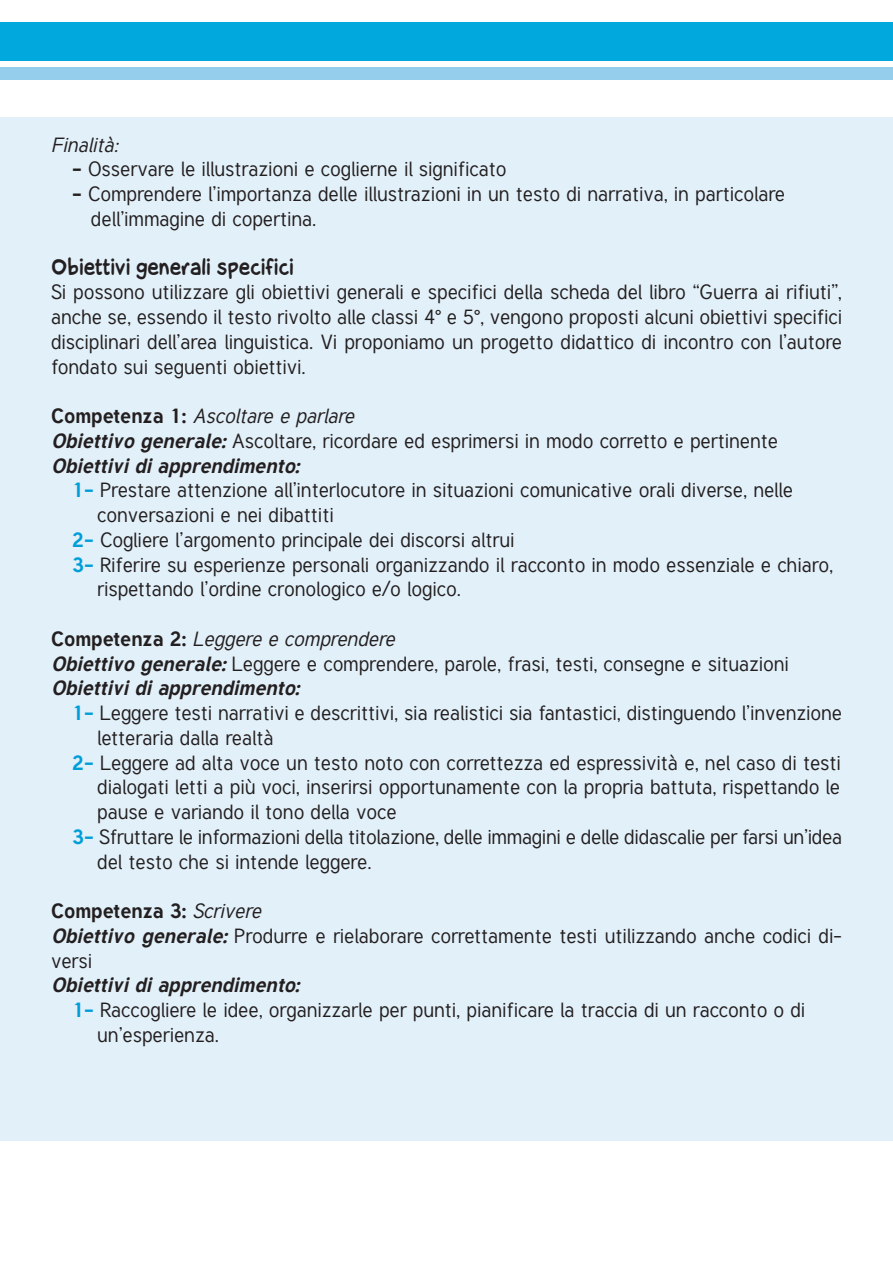
<style>
.page{position:relative;width:893px;height:1263px;background:#fff}
.page>*{position:absolute;margin:0;border:0;box-sizing:border-box;transform-origin:0 0}
.t1{font:700 23.1px "la Cartoonerie";color:#231f20;scale:.91 1}
.t2{font:20.25px/24.8px "Tuffy";color:#231f20;text-align:justify}
.t3{font:italic 700 20.25px "Tuffy";color:#231f20}
.t4{font:italic 20.25px "Tuffy";color:#231f20}
.t5{font:700 20.25px "Tuffy";color:#231f20}
.s1{font-weight:700}
.s2{font-weight:700;font-style:normal}
.s3{font-weight:700;font-style:italic}
.s4{font-weight:700;color:#009ed9}
.s5{font-weight:400;font-style:italic}
</style>
<div class="page">
<div style="left:0;top:23px;width:893px;height:38px;background:#00a8dd"></div>
<div style="left:0;top:67px;width:893px;height:12px;background:#94ceec"></div>
<div style="left:0;top:117px;width:893px;height:1024px;background:#e2f0f9"></div>
<p class="t4" style="left:51px;top:132px;width:69px">Finalità:</p>
<p class="t2" style="left:72px;top:156px;width:436px"><span class="s1">-</span> Osservare le illustrazioni e coglierne il significato</p>
<p class="t2" style="left:72px;top:181px;width:714px"><span class="s1">-</span> Comprendere l’importanza delle illustrazioni in un testo di narrativa, in particolare</p>
<p class="t2" style="left:91px;top:206px;width:227px">dell’immagine di copertina.</p>
<p class="t1" style="left:51px;top:254px;width:268px">Obiettivi generali specifici</p>
<p class="t2" style="left:51px;top:279px;width:793px">Si possono utilizzare gli obiettivi generali e specifici della scheda del libro “Guerra ai rifiuti”, anche se, essendo il testo rivolto alle classi 4° e 5°, vengono proposti alcuni obiettivi specifici disciplinari dell’area linguistica. Vi proponiamo un progetto didattico di incontro con l’autore fondato sui seguenti obiettivi.</p>
<p class="t4" style="left:51px;top:403px;width:305px"><span class="s2">Competenza 1:</span> Ascoltare e parlare</p>
<p class="t2" style="left:51px;top:428px;width:728px"><span class="s3">Obiettivo generale:</span> Ascoltare, ricordare ed esprimersi in modo corretto e pertinente</p>
<p class="t3" style="left:51px;top:452px;width:250px">Obiettivi di apprendimento:</p>
<p class="t2" style="left:72px;top:477px;width:722px"><span class="s4">1-</span> Prestare attenzione all’interlocutore in situazioni comunicative orali diverse, nelle</p>
<p class="t2" style="left:97px;top:502px;width:238px">conversazioni e nei dibattiti</p>
<p class="t2" style="left:72px;top:527px;width:444px"><span class="s4">2-</span> Cogliere l’argomento principale dei discorsi altrui</p>
<p class="t2" style="left:72px;top:551px;width:762px"><span class="s4">3-</span> Riferire su esperienze personali organizzando il racconto in modo essenziale e chiaro,</p>
<p class="t2" style="left:97px;top:576px;width:365px">rispettando l’ordine cronologico e/o logico.</p>
<p class="t4" style="left:51px;top:626px;width:345px"><span class="s2">Competenza 2:</span> Leggere e comprendere</p>
<p class="t2" style="left:51px;top:650px;width:739px"><span class="s3">Obiettivo generale:</span> Leggere e comprendere, parole, frasi, testi, consegne e situazioni</p>
<p class="t3" style="left:51px;top:675px;width:250px">Obiettivi di apprendimento:</p>
<p class="t2" style="left:72px;top:700px;width:771px"><span class="s4">1-</span> Leggere testi narrativi e descrittivi, sia realistici sia fantastici, distinguendo l’invenzione</p>
<p class="t2" style="left:97px;top:725px;width:178px">letteraria dalla realtà</p>
<p class="t2" style="left:72px;top:749px;width:770px"><span class="s4">2-</span> Leggere ad alta voce un testo noto con correttezza ed espressività e, nel caso di testi</p>
<p class="t2" style="left:97px;top:774px;width:744px">dialogati letti a più voci, inserirsi opportunamente con la propria battuta, rispettando le</p>
<p class="t2" style="left:97px;top:799px;width:301px">pause e variando il tono della voce</p>
<p class="t2" style="left:72px;top:824px;width:771px"><span class="s4">3-</span> Sfruttare le informazioni della titolazione, delle immagini e delle didascalie per farsi un’idea</p>
<p class="t2" style="left:97px;top:848px;width:276px">del testo che si intende leggere.</p>
<p class="t5" style="left:51px;top:897px;width:212px">Competenza 3: <span class="s5">Scrivere</span></p>
<p class="t2" style="left:51px;top:923px;width:792px"><span class="s3">Obiettivo generale:</span> Produrre e rielaborare correttamente testi utilizzando anche codici di&shy;versi</p>
<p class="t3" style="left:51px;top:971px;width:250px">Obiettivi di apprendimento:</p>
<p class="t2" style="left:72px;top:997px;width:734px"><span class="s4">1-</span> Raccogliere le idee, organizzarle per punti, pianificare la traccia di un racconto o di</p>
<p class="t2" style="left:97px;top:1022px;width:123px">un’esperienza.</p>
</div>
